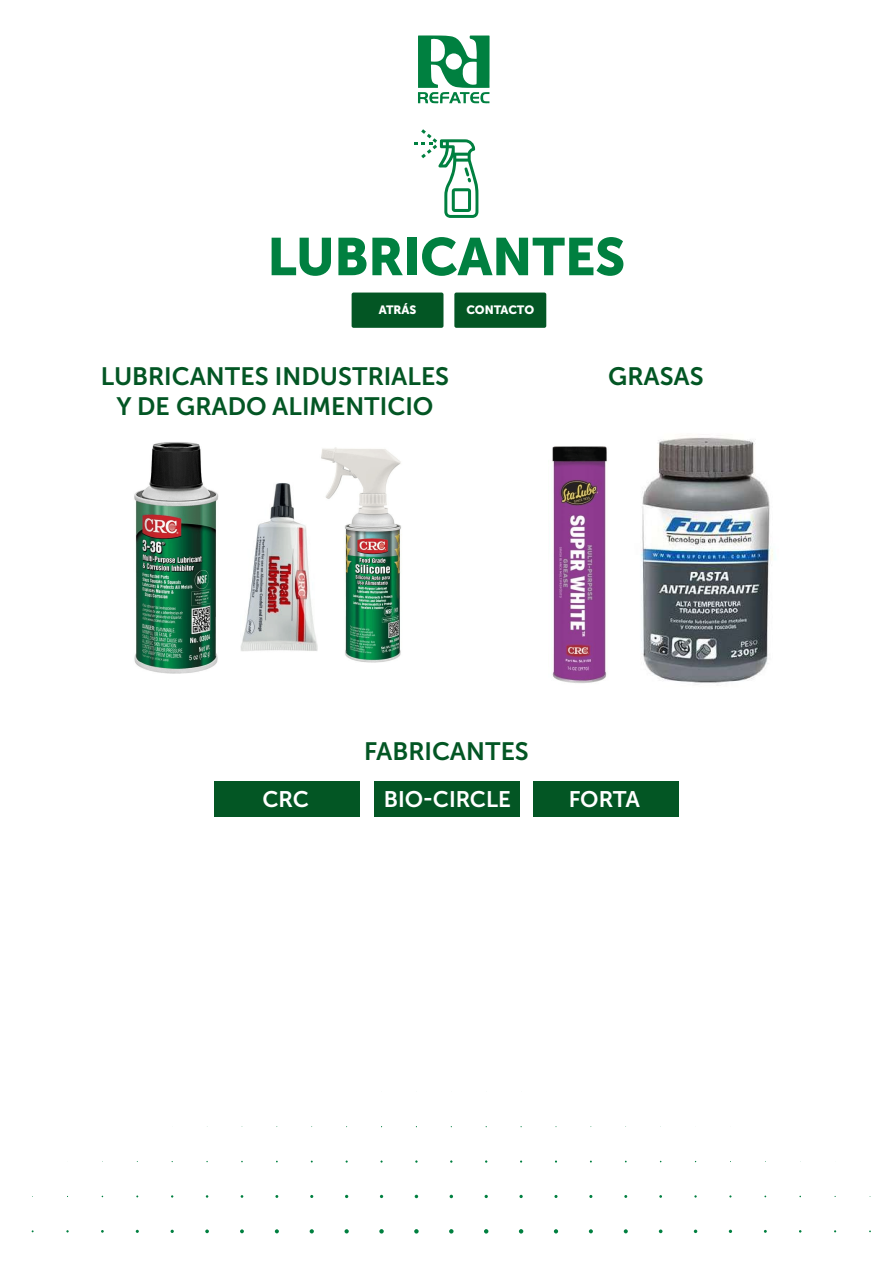
<style>
.page{position:relative;width:893px;height:1263px;background:#fff}
.page>*{position:absolute;margin:0;border:0;box-sizing:border-box;transform-origin:0 0}
.t1{font:52.5px "Museo Sans Cyrl 900";color:#008040}
.t2{font:25.05px/30.2px "Museo Sans Cyrl 700";color:#035624;text-align:center}
.t3{font:22.5px "Museo Sans Cyrl 700";color:#fff}
.t4{font:12px "Museo Sans Cyrl 900";color:#fff}
</style>
<div class="page">
<svg style="left:418px;top:35px;width:72px;height:68px"></svg>
<div style="left:454px;top:293px;width:92px;height:35px;background:#035624;border-radius:2px"></div>
<div style="left:352px;top:293px;width:91px;height:35px;background:#035624;border-radius:2px"></div>
<svg style="left:415px;top:129px;width:63px;height:89px"></svg>
<div style="left:214px;top:781px;width:146px;height:35px;background:#035624"></div>
<div style="left:374px;top:781px;width:146px;height:35px;background:#035624"></div>
<div style="left:533px;top:781px;width:146px;height:35px;background:#035624"></div>
<img style="left:134px;top:442px;width:85px;height:232px">
<img style="left:240px;top:483px;width:65px;height:168px">
<img style="left:305px;top:447px;width:96px;height:216px">
<img style="left:640px;top:437px;width:136px;height:246px">
<img style="left:552px;top:446px;width:55px;height:237px">
<svg style="left:694px;top:1229px;width:3px;height:4px"></svg>
<svg style="left:659px;top:1229px;width:3px;height:4px"></svg>
<svg style="left:624px;top:1229px;width:4px;height:4px"></svg>
<svg style="left:589px;top:1229px;width:4px;height:4px"></svg>
<svg style="left:554px;top:1229px;width:4px;height:4px"></svg>
<svg style="left:519px;top:1229px;width:4px;height:4px"></svg>
<svg style="left:484px;top:1229px;width:4px;height:4px"></svg>
<svg style="left:449px;top:1229px;width:5px;height:4px"></svg>
<svg style="left:414px;top:1229px;width:5px;height:4px"></svg>
<svg style="left:379px;top:1229px;width:5px;height:4px"></svg>
<svg style="left:344px;top:1229px;width:5px;height:4px"></svg>
<svg style="left:310px;top:1229px;width:4px;height:4px"></svg>
<svg style="left:275px;top:1229px;width:4px;height:4px"></svg>
<svg style="left:240px;top:1229px;width:4px;height:4px"></svg>
<svg style="left:205px;top:1229px;width:4px;height:4px"></svg>
<svg style="left:554px;top:1195px;width:4px;height:3px"></svg>
<svg style="left:519px;top:1195px;width:4px;height:3px"></svg>
<h1 class="t1" style="left:268px;top:227px;width:359px">LUBRICANTES</h1>
<p class="t4" style="left:379px;top:303px;width:39px">ATRÁS</p>
<p class="t4" style="left:466px;top:303px;width:69px">CONTACTO</p>
<p class="t2" style="left:101px;top:361px;width:350px">LUBRICANTES INDUSTRIALES<br>Y DE GRADO ALIMENTICIO</p>
<p class="t2" style="left:608px;top:361px;width:97px">GRASAS</p>
<p class="t2" style="left:364px;top:736px;width:166px">FABRICANTES</p>
<p class="t3" style="left:262px;top:787px;width:48px">CRC</p>
<p class="t3" style="left:384px;top:787px;width:129px">BIO-CIRCLE</p>
<p class="t3" style="left:569px;top:787px;width:73px">FORTA</p>
</div>
